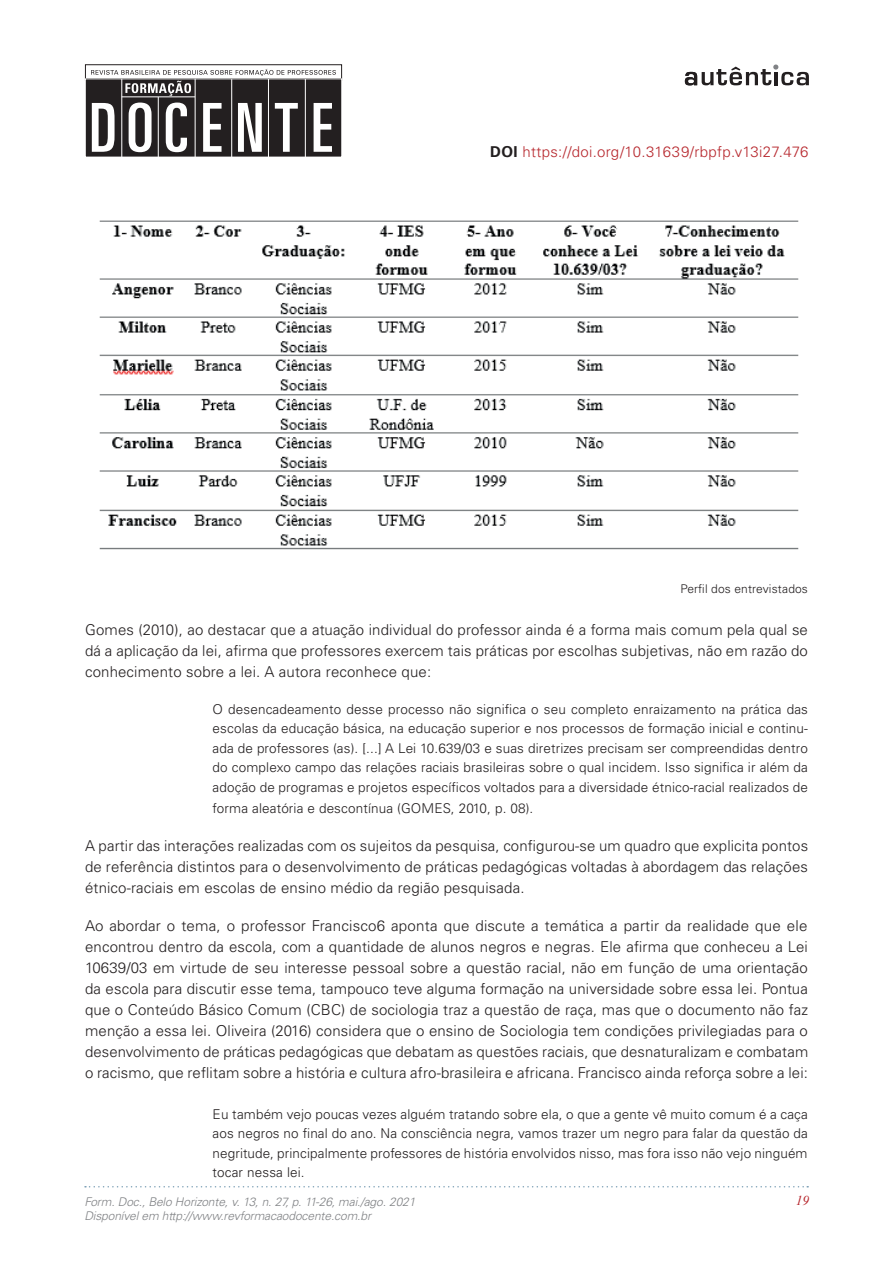
<style>
.page{position:relative;width:893px;height:1263px;background:#fff}
.page>*{position:absolute;margin:0;border:0;box-sizing:border-box;transform-origin:0 0}
.t1{font:300 15px/21px "Univers LT Std";letter-spacing:.01em;color:#231f20;text-align:justify}
.t2{font:300 15px "Univers LT Std";letter-spacing:.02em;color:#b7282e}
.t3{font:300 13.5px/19.5px "Univers LT Std";letter-spacing:.01em;color:#231f20;text-align:justify}
.t4{font:italic 13.5px "Times New Roman";color:#b7282e}
.t5{font:italic 300 12px "Univers LT Std";letter-spacing:-.01em;color:#808285}
.t6{font:300 12px "Univers LT Std";letter-spacing:.01em;color:#231f20}
.s1{font-weight:700;color:#231f20}
</style>
<div class="page">
<svg style="left:85px;top:1186px;width:723px;height:1px"></svg>
<svg style="left:685px;top:65px;width:124px;height:20px"></svg>
<div style="left:85px;top:79px;width:257px;height:78px;background:#231f20"></div>
<div style="left:85px;top:79px;width:257px;height:78px;border:1px solid #fff"></div>
<hr style="left:305px;top:79px;width:1px;height:78px;background:#fff">
<hr style="left:268px;top:79px;width:1px;height:78px;background:#fff">
<hr style="left:231px;top:79px;width:1px;height:78px;background:#fff">
<hr style="left:195px;top:79px;width:1px;height:78px;background:#fff">
<hr style="left:122px;top:79px;width:1px;height:78px;background:#fff">
<hr style="left:158px;top:97px;width:1px;height:60px;background:#fff">
<svg style="left:92px;top:103px;width:240px;height:49px"></svg>
<hr style="left:122px;top:97px;width:73px;height:1px;background:#fff">
<svg style="left:91px;top:69px;width:245px;height:27px"></svg>
<img style="left:99px;top:220px;width:700px;height:330px">
<p class="t2" style="left:490px;top:143px;width:320px"><span class="s1">DOI</span> https://doi.org/10.31639/rbpfp.v13i27.476</p>
<p class="t6" style="left:681px;top:581px;width:129px">Perfil dos entrevistados</p>
<p class="t1" style="left:85px;top:619px;width:724px">Gomes (2010), ao destacar que a atuação individual do professor ainda é a forma mais comum pela qual se dá a aplicação da lei, afirma que professores exercem tais práticas por escolhas subjetivas, não em razão do conhecimento sobre a lei. A autora reconhece que:</p>
<p class="t3" style="left:213px;top:699px;width:597px">O desencadeamento desse processo não significa o seu completo enraizamento na prática das escolas da educação básica, na educação superior e nos processos de formação inicial e continu&shy;ada de professores (as). [...] A Lei 10.639/03 e suas diretrizes precisam ser compreendidas dentro do complexo campo das relações raciais brasileiras sobre o qual incidem. Isso significa ir além da adoção de programas e projetos específicos voltados para a diversidade étnico-racial realizados de</p>
<p class="t3" style="left:213px;top:798px;width:322px">forma aleatória e descontínua (GOMES, 2010, p. 08).</p>
<p class="t1" style="left:85px;top:835px;width:725px">A partir das interações realizadas com os sujeitos da pesquisa, configurou-se um quadro que explicita pontos de referência distintos para o desenvolvimento de práticas pedagógicas voltadas à abordagem das relações étnico-raciais em escolas de ensino médio da região pesquisada.</p>
<p class="t1" style="left:85px;top:915px;width:725px">Ao abordar o tema, o professor Francisco6 aponta que discute a temática a partir da realidade que ele encontrou dentro da escola, com a quantidade de alunos negros e negras. Ele afirma que conheceu a Lei 10639/03 em virtude de seu interesse pessoal sobre a questão racial, não em função de uma orientação da escola para discutir esse tema, tampouco teve alguma formação na universidade sobre essa lei. Pontua que o Conteúdo Básico Comum (CBC) de sociologia traz a questão de raça, mas que o documento não faz menção a essa lei. Oliveira (2016) considera que o ensino de Sociologia tem condições privilegiadas para o desenvolvimento de práticas pedagógicas que debatam as questões raciais, que desnaturalizam e combatam o racismo, que reflitam sobre a história e cultura afro-brasileira e africana. Francisco ainda reforça sobre a lei:</p>
<p class="t3" style="left:213px;top:1104px;width:597px">Eu também vejo poucas vezes alguém tratando sobre ela, o que a gente vê muito comum é a caça aos negros no final do ano. Na consciência negra, vamos trazer um negro para falar da questão da negritude, principalmente professores de história envolvidos nisso, mas fora isso não vejo ninguém tocar nessa lei.</p>
<p class="t5" style="left:84px;top:1194px;width:333px">Form. Doc., Belo Horizonte, v. 13, n. 27, p. 11-26, mai./ago. 2021</p>
<p class="t4" style="left:796px;top:1191px;width:15px">19</p>
<p class="t5" style="left:84px;top:1209px;width:288px">Disponível em http://www.revformacaodocente.com.br</p>
</div>
